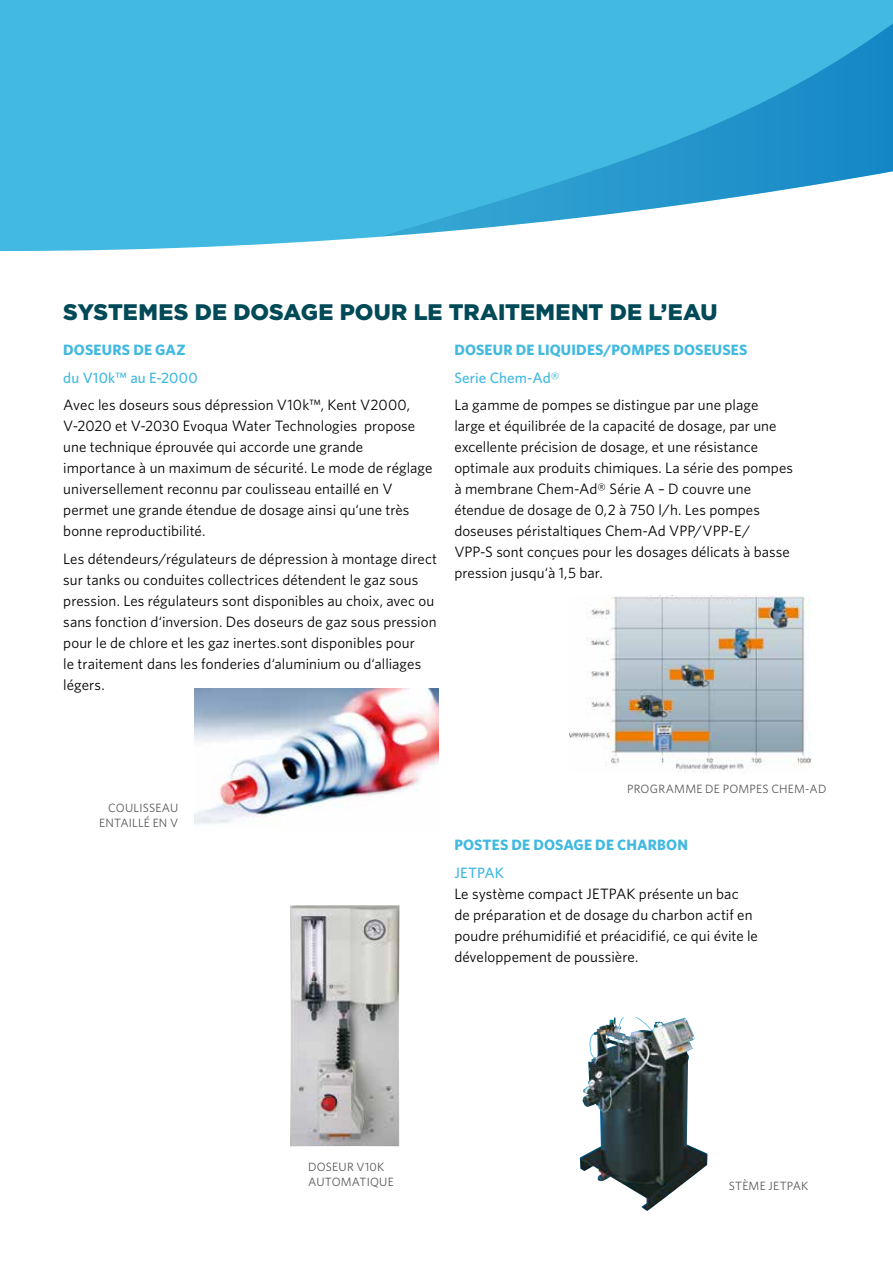
<style>
.page{position:relative;width:893px;height:1263px;background:#fff}
.page>*{position:absolute;margin:0;border:0;box-sizing:border-box;transform-origin:0 0}
.t1{font:900 22.5px "Gotham";color:#004957}
.t2{font:15px/21px "Whitney";letter-spacing:.005em;color:#000}
.t3{font:700 15px "Whitney";letter-spacing:.01em;color:#42b9e0}
.t4{font:500 15px "Whitney";letter-spacing:.01em;color:#42b9e0}
.t5{font:12px/14.4px "Whitney";letter-spacing:.015em;color:#575756}
</style>
<div class="page">
<svg style="left:0;top:0;width:893px;height:251px;background:#51bee2"></svg>
<svg style="left:380px;top:14px;width:513px;height:223px;background:#50b7dd"></svg>
<img style="left:569px;top:595px;width:242px;height:177px">
<img style="left:194px;top:689px;width:245px;height:135px">
<img style="left:290px;top:905px;width:110px;height:241px">
<img style="left:579px;top:1017px;width:129px;height:194px">
<img style="left:595px;top:1017px;width:56px;height:20px">
<h1 class="t1" style="left:63px;top:297px;width:656px">SYSTEMES DE DOSAGE POUR LE TRAITEMENT DE L’EAU</h1>
<p class="t3" style="left:63px;top:340px;width:124px">DOSEURS DE GAZ</p>
<p class="t4" style="left:63px;top:368px;width:136px">du V10k™ au E-2000</p>
<p class="t2" style="left:63px;top:394px;width:371px">Avec les doseurs sous dépression V10k™, Kent V2000, V-2020 et V-2030 Evoqua Water Technologies propose une technique éprouvée qui accorde une grande importance à un maximum de sécurité. Le mode de réglage universellement reconnu par coulisseau entaillé en V permet une grande étendue de dosage ainsi qu‘une très bonne reproductibilité.</p>
<p class="t2" style="left:63px;top:548px;width:375px">Les détendeurs/régulateurs de dépression à montage direct sur tanks ou conduites collectrices détendent le gaz sous pression. Les régulateurs sont disponibles au choix, avec ou sans fonction d‘inversion. Des doseurs de gaz sous pression pour le de chlore et les gaz inertes.sont disponibles pour<br>le traitement dans les fonderies d‘aluminium ou d‘alliages légers.</p>
<p class="t3" style="left:454px;top:340px;width:295px">DOSEUR DE LIQUIDES/POMPES DOSEUSES</p>
<p class="t4" style="left:454px;top:368px;width:107px">Serie Chem-Ad®</p>
<p class="t2" style="left:454px;top:394px;width:340px">La gamme de pompes se distingue par une plage large et équilibrée de la capacité de dosage, par une excellente précision de dosage, et une résistance optimale aux produits chimiques. La série des pompes à membrane Chem-Ad® Série A – D couvre une étendue de dosage de 0,2 à 750 l/h. Les pompes doseuses péristaltiques Chem-Ad VPP/VPP-E/<br>VPP-S sont conçues pour les dosages délicats à basse pression jusqu‘à 1,5 bar.</p>
<p class="t5" style="left:99px;top:801px;width:80px;text-align:right">COULISSEAU<br>ENTAILLÉ EN V</p>
<p class="t5" style="left:627px;top:781px;width:201px">PROGRAMME DE POMPES CHEM-AD</p>
<p class="t3" style="left:454px;top:835px;width:235px">POSTES DE DOSAGE DE CHARBON</p>
<p class="t4" style="left:454px;top:863px;width:51px">JETPAK</p>
<p class="t2" style="left:454px;top:883px;width:305px">Le système compact JETPAK présente un bac<br>de préparation et de dosage du charbon actif en poudre préhumidifié et préacidifié, ce qui évite le développement de poussière.</p>
<p class="t5" style="left:308px;top:1159px;width:87px">DOSEUR V10K<br>AUTOMATIQUE</p>
<p class="t5" style="left:715px;top:1178px;width:95px">SYSTÈME JETPAK</p>
</div>
